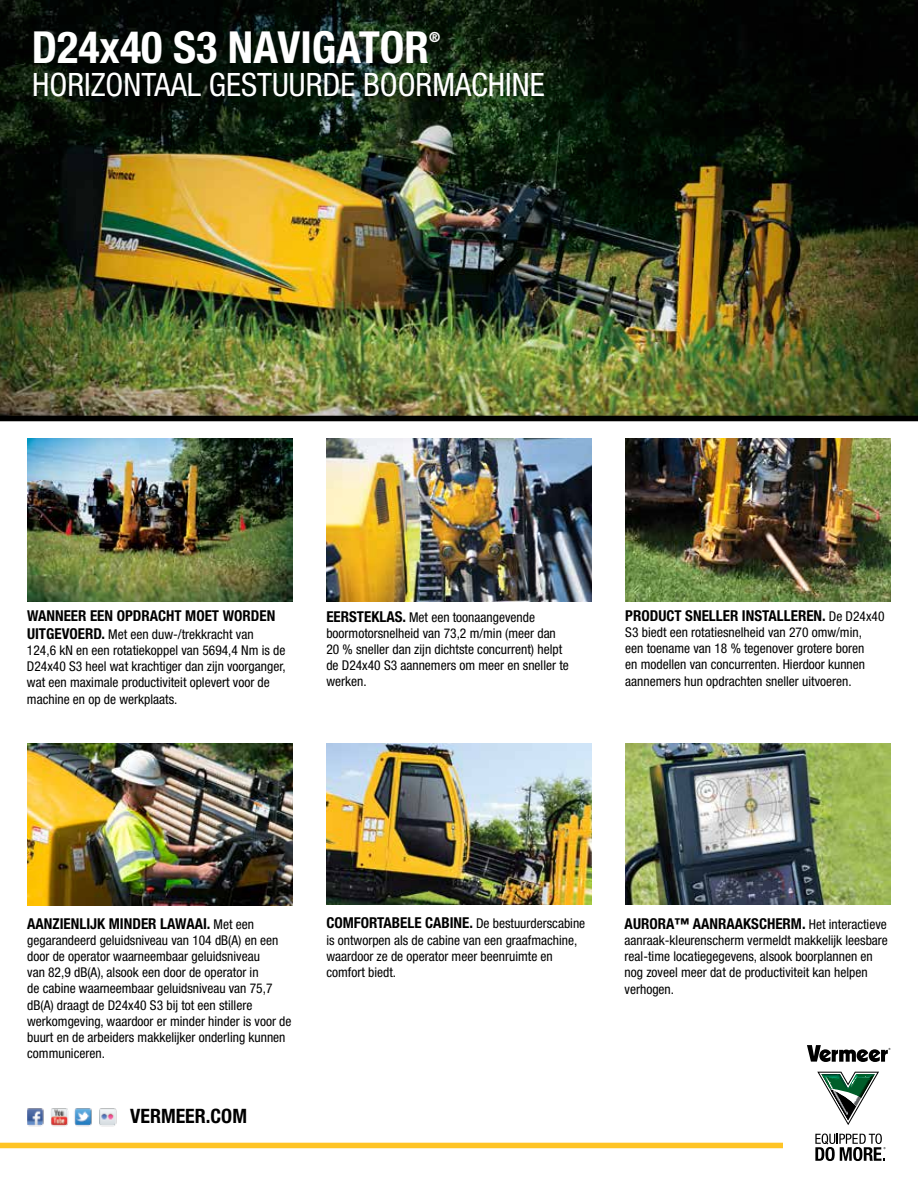
<style>
.page{position:relative;width:918px;height:1188px;background:#fff}
.page>*{position:absolute;margin:0;border:0;box-sizing:border-box;transform-origin:0 0}
.t1{font:700 condensed 44.25px "Helvetica Neue LT Std";color:#fff}
.t2{font:condensed 32.25px "Helvetica Neue LT Std";color:#fff}
.t3{font:700 condensed 19.8px "Helvetica Neue LT Std";color:#000}
.t4{font:700 condensed 15px "Helvetica Neue LT Std";color:#000}
.t5{font:700 condensed 13.95px "Helvetica Neue LT Std";color:#fff}
.t6{font:condensed 13.5px/16.2px "Helvetica Neue LT Std";color:#000}
.s1{font-weight:700;font-size:15px}
.s2{font-weight:400;font-size:13.5px}
</style>
<div class="page">
<img style="left:625px;top:439px;width:266px;height:162px">
<svg style="left:807px;top:1045px;width:83px;height:17px"></svg>
<svg style="left:815px;top:1134px;width:71px;height:27px"></svg>
<svg style="left:817px;top:1072px;width:62px;height:53px"></svg>
<img style="left:27px;top:1108px;width:90px;height:19px">
<img style="left:27px;top:439px;width:266px;height:162px">
<div style="left:0;top:1143px;width:783px;height:5px;background:#ffc425"></div>
<img style="left:326px;top:744px;width:266px;height:160px">
<img style="left:326px;top:439px;width:266px;height:162px">
<img style="left:625px;top:744px;width:266px;height:160px">
<img style="left:27px;top:744px;width:266px;height:162px">
<img style="left:0;top:0;width:918px;height:416px">
<div style="left:0;top:416px;width:918px;height:5px;background:#000"></div>
<h1 class="t1" style="left:32px;top:21px;width:399px">D24x40 S3 NAVIGATOR</h1>
<p class="t5" style="left:429px;top:28px;width:13px">®</p>
<h2 class="t2" style="left:32px;top:65px;width:514px">HORIZONTAAL GESTUURDE BOORMACHINE</h2>
<p class="t4" style="left:27px;top:606px;width:250px">WANNEER EEN OPDRACHT MOET WORDEN</p>
<p class="t6" style="left:27px;top:626px;width:260px"><span class="s1">UITGEVOERD.</span> Met een duw-/trekkracht van 124,6 kN en een rotatiekoppel van 5694,4 Nm is de D24x40 S3 heel wat krachtiger dan zijn voorganger, wat een maximale productiviteit oplevert voor de machine en op de werkplaats.</p>
<p class="t6" style="left:326px;top:609px;width:244px"><span class="s1">EERSTEKLAS.</span> Met een toonaangevende boormotorsnelheid van 73,2 m/min (meer dan 20 % sneller dan zijn dichtste concurrent) helpt de D24x40 S3 aannemers om meer en sneller te werken.</p>
<p class="t4" style="left:625px;top:606px;width:261px">PRODUCT SNELLER INSTALLEREN. <span class="s2">De D24x40</span></p>
<p class="t6" style="left:625px;top:624px;width:241px">S3 biedt een rotatiesnelheid van 270 omw/min, een toename van 18 % tegenover grotere boren en modellen van concurrenten. Hierdoor kunnen aannemers hun opdrachten sneller uitvoeren.</p>
<p class="t4" style="left:27px;top:914px;width:228px">AANZIENLIJK MINDER LAWAAI. <span class="s2">Met een</span></p>
<p class="t6" style="left:27px;top:932px;width:266px">gegarandeerd geluidsniveau van 104 dB(A) en een door de operator waarneembaar geluidsniveau<br>van 82,9 dB(A), alsook een door de operator in<br>de cabine waarneembaar geluidsniveau van 75,7 dB(A) draagt de D24x40 S3 bij tot een stillere werkomgeving, waardoor er minder hinder is voor de buurt en de arbeiders makkelijker onderling kunnen communiceren.</p>
<h3 class="t3" style="left:130px;top:1104px;width:118px">VERMEER.COM</h3>
<p class="t4" style="left:326px;top:914px;width:260px">COMFORTABELE CABINE. <span class="s2">De bestuurderscabine</span></p>
<p class="t6" style="left:326px;top:932px;width:253px">is ontworpen als de cabine van een graafmachine, waardoor ze de operator meer beenruimte en comfort biedt.</p>
<p class="t4" style="left:625px;top:914px;width:264px">AURORA™ AANRAAKSCHERM. <span class="s2">Het interactieve</span></p>
<p class="t6" style="left:625px;top:932px;width:265px">aanraak-kleurenscherm vermeldt makkelijk leesbare real-time locatiegegevens, alsook boorplannen en nog zoveel meer dat de productiviteit kan helpen verhogen.</p>
</div>
